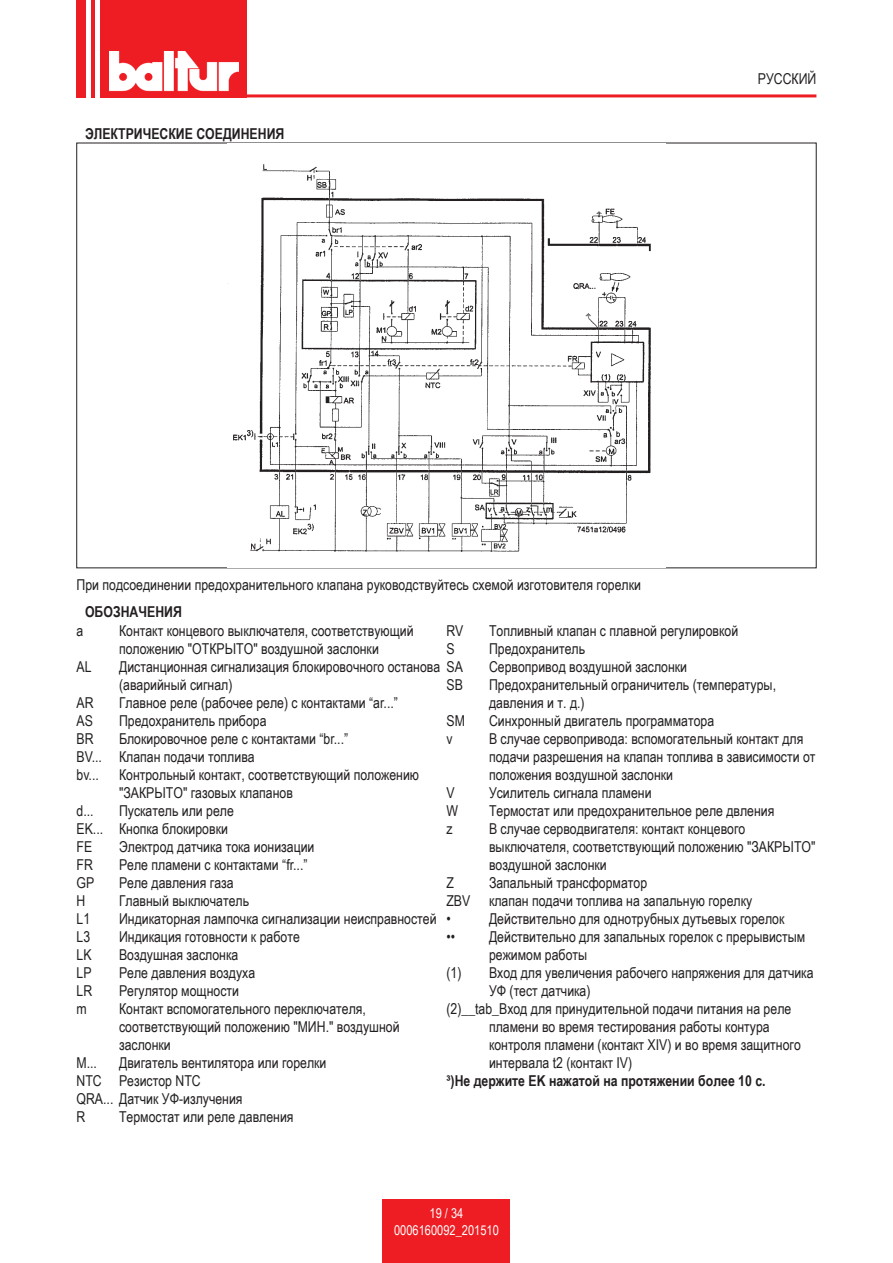
<style>
.page{position:relative;width:893px;height:1263px;background:#fff}
.page>*{position:absolute;margin:0;border:0;box-sizing:border-box;transform-origin:0 0}
.t1{font:15px/18px "Arial Narrow";color:#231f20}
.t2{font:700 15px "Arial Narrow";color:#231f20}
.t3{font:13.5px/16.2px "Arial Narrow";color:#fff;text-align:center}
</style>
<div class="page">
<div style="left:77px;top:0;width:170px;height:97px;background:#ee1d23"></div>
<hr style="left:207px;top:94px;width:609px;height:3px;background:#ee1d23">
<hr style="left:86px;top:0;width:4px;height:98px;background:#fff">
<hr style="left:96px;top:0;width:4px;height:98px;background:#fff">
<div style="left:383px;top:1199px;width:127px;height:64px;background:#ee1d23"></div>
<img style="left:109px;top:51px;width:130px;height:41px">
<img style="left:228px;top:164px;width:423px;height:388px">
<p class="t2" style="left:85px;top:122px;width:201px">ЭЛЕКТРИЧЕСКИЕ СОЕДИНЕНИЯ</p>
<p class="t1" style="left:758px;top:69px;width:60px">РУССКИЙ</p>
<p class="t1" style="left:77px;top:576px;width:566px">При подсоединении предохранительного клапана руководствуйтесь схемой изготовителя горелки</p>
<p class="t2" style="left:85px;top:600px;width:98px">ОБОЗНАЧЕНИЯ</p>
<p class="t1" style="left:77px;top:622px;width:8px">a</p>
<p class="t1" style="left:119px;top:622px;width:296px">Контакт концевого выключателя, соответствующий положению "ОТКРЫТО" воздушной заслонки</p>
<p class="t1" style="left:77px;top:658px;width:17px">AL</p>
<p class="t1" style="left:119px;top:658px;width:345px">Дистанционная сигнализация блокировочного останова SA (аварийный сигнал)</p>
<p class="t1" style="left:77px;top:694px;width:19px">AR</p>
<p class="t1" style="left:119px;top:694px;width:280px">Главное реле (рабочее реле) с контактами “ar...”</p>
<p class="t1" style="left:77px;top:712px;width:18px">AS</p>
<p class="t1" style="left:119px;top:712px;width:149px">Предохранитель прибора</p>
<p class="t1" style="left:77px;top:730px;width:19px">BR</p>
<p class="t1" style="left:446px;top:622px;width:18px">RV</p>
<p class="t1" style="left:489px;top:622px;width:251px">Топливный клапан с плавной регулировкой</p>
<p class="t1" style="left:446px;top:640px;width:10px">S</p>
<p class="t1" style="left:489px;top:640px;width:200px">Предохранитель<br>Сервопривод воздушной заслонки</p>
<p class="t1" style="left:446px;top:676px;width:18px">SB</p>
<p class="t1" style="left:489px;top:676px;width:289px">Предохранительный ограничитель (температуры, давления и т. д.)</p>
<p class="t1" style="left:446px;top:712px;width:20px">SM</p>
<p class="t1" style="left:489px;top:712px;width:227px">Синхронный двигатель программатора</p>
<p class="t1" style="left:446px;top:730px;width:8px">v</p>
<p class="t1" style="left:489px;top:730px;width:328px">В случае сервопривода: вспомогательный контакт для подачи разрешения на клапан топлива в зависимости от положения воздушной заслонки</p>
<p class="t1" style="left:446px;top:784px;width:10px">V</p>
<p class="t1" style="left:489px;top:784px;width:164px">Усилитель сигнала пламени</p>
<p class="t1" style="left:446px;top:802px;width:13px">W</p>
<p class="t1" style="left:489px;top:802px;width:287px">Термостат или предохранительное реле двления</p>
<p class="t1" style="left:446px;top:820px;width:8px">z</p>
<p class="t1" style="left:489px;top:820px;width:328px">В случае серводвигателя: контакт концевого выключателя, соответствующий положению "ЗАКРЫТО" воздушной заслонки</p>
<p class="t1" style="left:446px;top:874px;width:9px">Z</p>
<p class="t1" style="left:77px;top:730px;width:273px;text-indent:43px">Блокировочное реле с контактами “br...”<br>BV... Клапан подачи топлива<br>bv...</p>
<p class="t1" style="left:119px;top:766px;width:302px">Контрольный контакт, соответствующий положению "ЗАКРЫТО" газовых клапанов</p>
<p class="t1" style="left:77px;top:802px;width:19px">d...</p>
<p class="t1" style="left:77px;top:802px;width:159px;text-indent:43px">Пускатель или реле<br>EK... Кнопка блокировки<br>FE</p>
<p class="t1" style="left:119px;top:838px;width:197px">Электрод датчика тока ионизации</p>
<p class="t1" style="left:77px;top:856px;width:18px">FR</p>
<p class="t1" style="left:119px;top:856px;width:190px">Реле пламени с контактами “fr...”</p>
<p class="t1" style="left:77px;top:874px;width:19px">GP</p>
<p class="t1" style="left:119px;top:874px;width:116px">Реле давления газа</p>
<p class="t1" style="left:77px;top:892px;width:10px">H</p>
<p class="t1" style="left:119px;top:892px;width:132px">Главный выключатель</p>
<p class="t1" style="left:77px;top:910px;width:15px">L1</p>
<p class="t1" style="left:119px;top:910px;width:319px">Индикаторная лампочка сигнализации неисправностей</p>
<p class="t1" style="left:77px;top:928px;width:15px">L3</p>
<p class="t1" style="left:119px;top:928px;width:182px">Индикация готовности к работе</p>
<p class="t1" style="left:77px;top:946px;width:17px">LK</p>
<p class="t1" style="left:119px;top:946px;width:121px">Воздушная заслонка</p>
<p class="t1" style="left:77px;top:964px;width:17px">LP</p>
<p class="t1" style="left:119px;top:964px;width:138px">Реле давления воздуха</p>
<p class="t1" style="left:77px;top:982px;width:17px">LR</p>
<p class="t1" style="left:119px;top:982px;width:121px">Регулятор мощности</p>
<p class="t1" style="left:77px;top:1000px;width:12px">m</p>
<p class="t1" style="left:119px;top:1000px;width:282px">Контакт вспомогательного переключателя, соответствующий положению "МИН." воздушной заслонки</p>
<p class="t1" style="left:77px;top:1054px;width:22px">M...</p>
<p class="t1" style="left:446px;top:874px;width:307px;text-indent:43px">Запальный трансформатор<br>ZBV клапан подачи топлива на запальную горелку •</p>
<p class="t1" style="left:489px;top:910px;width:297px">Действительно для однотрубных дутьевых горелок</p>
<p class="t1" style="left:446px;top:928px;width:10px">••</p>
<p class="t1" style="left:489px;top:928px;width:318px">Действительно для запальных горелок с прерывистым</p>
<p class="t1" style="left:489px;top:946px;width:100px">режимом работы</p>
<p class="t1" style="left:446px;top:964px;width:369px">(1) Вход для увеличения рабочего напряжения для датчика</p>
<p class="t1" style="left:489px;top:982px;width:103px">УФ (тест датчика)</p>
<p class="t1" style="left:446px;top:1000px;width:346px">(2)__tab_Вход для принудительной подачи питания на реле</p>
<p class="t1" style="left:489px;top:1018px;width:282px">пламени во время тестирования работы контура</p>
<p class="t1" style="left:489px;top:1036px;width:313px">контроля пламени (контакт XIV) и во время защитного</p>
<p class="t1" style="left:489px;top:1054px;width:145px">интервала t2 (контакт IV)</p>
<p class="t2" style="left:446px;top:1070px;width:321px">³)Не держите EK нажатой на протяжении более 10 с.</p>
<p class="t1" style="left:77px;top:1054px;width:251px;text-indent:43px">Двигатель вентилятора или горелки<br>NTC Резистор NTC<br>QRA... Датчик УФ-излучения<br>R</p>
<p class="t1" style="left:119px;top:1108px;width:176px">Термостат или реле давления</p>
<p class="t3" style="left:394px;top:1205px;width:106px">19 / 34<br>0006160092_201510</p>
</div>
